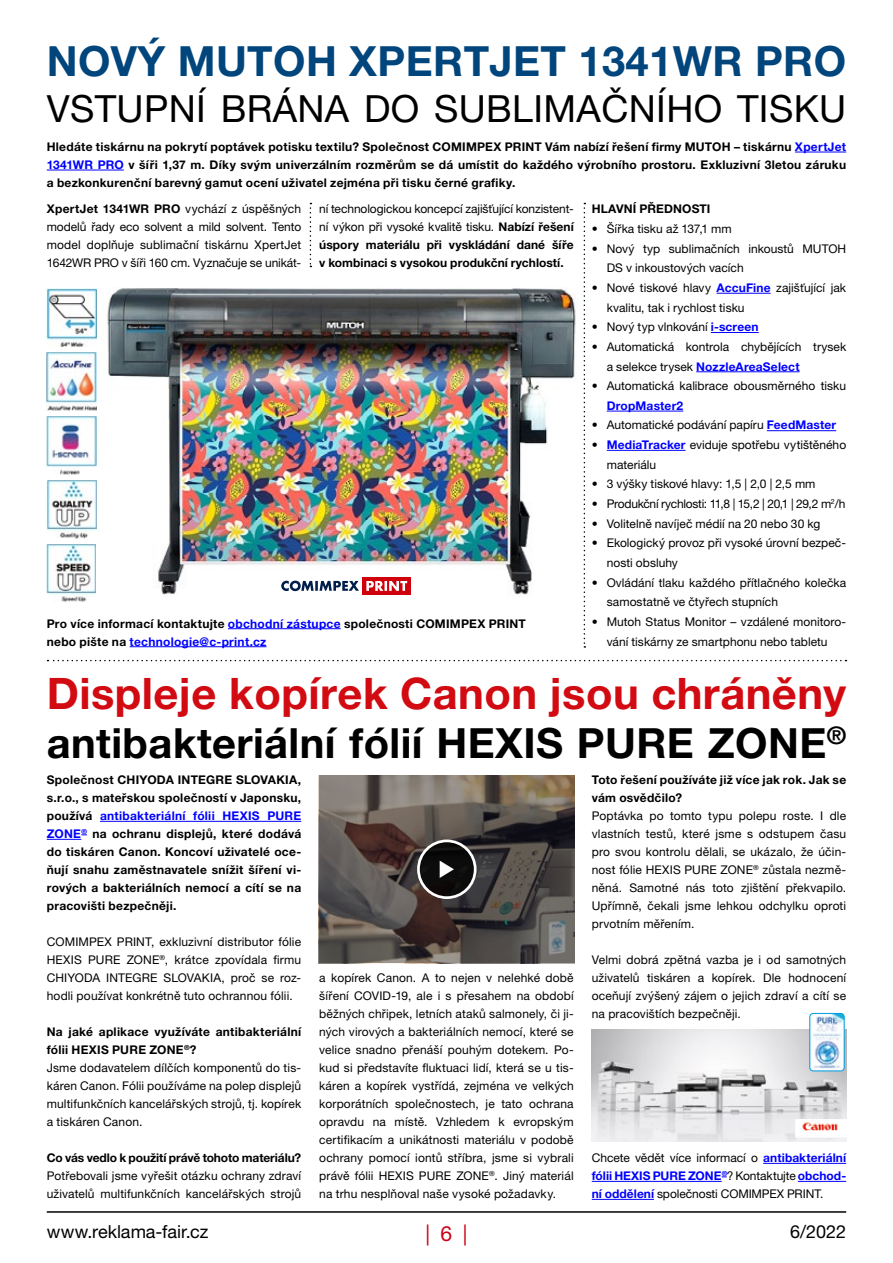
<style>
.page{position:relative;width:893px;height:1263px;background:#fff}
.page>*{position:absolute;margin:0;border:0;box-sizing:border-box;transform-origin:0 0}
.t1{font:700 43.5px "Helvetica Neue LT Pro";letter-spacing:.01em;color:#d20a11}
.t2{font:700 41.7px "Helvetica Neue LT Pro";letter-spacing:.01em;color:#000}
.t3{font:700 41.7px "Helvetica Neue LT Pro";letter-spacing:.01em;color:#00457c}
.t4{font:37.5px "Helvetica Neue LT Pro";letter-spacing:.01em;color:#000}
.t5{font:21px "Helvetica Neue LT Pro";color:#ce0018}
.t6{font:18px "Helvetica Neue LT Pro";color:#000}
.t7{font:12px/18px "Helvetica Neue LT Pro";letter-spacing:.005em;color:#000}
.t8{font:700 12px/18px "Helvetica Neue LT Pro";letter-spacing:.02em;color:#000;text-align:justify}
.t9{font:12px "Helvetica Neue LT Pro";letter-spacing:-.025em;color:#000}
.t10{font:700 12px "Helvetica Neue LT Pro";letter-spacing:-.01em;color:#000}
.t11{font:700 12px "Helvetica Neue LT Pro";letter-spacing:.015em;color:#00f}
.s1{color:#00f}
.s2{font-weight:700}
.s3{font-weight:400}
.s4{font-weight:700;color:#00f}
</style>
<div class="page">
<hr style="left:47px;top:1211px;width:799px;height:2px;background:#000">
<svg style="left:319px;top:775px;width:255px;height:188px;background:#5a524e"></svg>
<svg style="left:418px;top:841px;width:57px;height:57px;background:#1d1c1c"></svg>
<div style="left:417px;top:839px;width:60px;height:60px;border:3px solid #fff;border-radius:50%"></div>
<svg style="left:440px;top:860px;width:14px;height:18px"></svg>
<img style="left:107px;top:288px;width:469px;height:307px">
<hr style="left:795px;top:152px;width:51px;height:1px;background:#00f">
<hr style="left:47px;top:170px;width:77px;height:1px;background:#00f">
<svg style="left:310px;top:203px;width:1px;height:64px"></svg>
<svg style="left:584px;top:203px;width:1px;height:445px"></svg>
<svg style="left:48px;top:660px;width:798px;height:1px"></svg>
<hr style="left:100px;top:821px;width:201px;height:1px;background:#00f">
<hr style="left:47px;top:839px;width:34px;height:1px;background:#00f">
<hr style="left:763px;top:1163px;width:83px;height:1px;background:#00f">
<hr style="left:592px;top:1181px;width:130px;height:1px;background:#00f">
<hr style="left:798px;top:1181px;width:48px;height:1px;background:#00f">
<hr style="left:592px;top:1199px;width:62px;height:1px;background:#00f">
<img style="left:591px;top:1029px;width:255px;height:113px">
<hr style="left:717px;top:293px;width:54px;height:1px;background:#00f">
<hr style="left:711px;top:332px;width:48px;height:1px;background:#00f">
<hr style="left:696px;top:371px;width:104px;height:1px;background:#00f">
<hr style="left:607px;top:411px;width:76px;height:1px;background:#00f">
<hr style="left:767px;top:430px;width:69px;height:1px;background:#00f">
<hr style="left:607px;top:450px;width:78px;height:1px;background:#00f">
<img style="left:47px;top:289px;width:49px;height:58px">
<img style="left:47px;top:353px;width:49px;height:58px">
<img style="left:47px;top:417px;width:49px;height:58px">
<img style="left:47px;top:480px;width:49px;height:59px">
<img style="left:47px;top:544px;width:49px;height:58px">
<hr style="left:228px;top:628px;width:113px;height:1px;background:#00f">
<hr style="left:130px;top:646px;width:136px;height:1px;background:#00f">
<svg style="left:281px;top:581px;width:78px;height:10px"></svg>
<div style="left:362px;top:577px;width:49px;height:18px;background:#cf000c"></div>
<svg style="left:366px;top:581px;width:41px;height:10px"></svg>
<img style="left:810px;top:1013px;width:34px;height:58px">
<div style="left:809px;top:1013px;width:35px;height:58px;border:1px solid #009fe3;border-radius:3px"></div>
<img style="left:796px;top:1119px;width:50px;height:18px">
<h2 class="t3" style="left:47px;top:35px;width:801px">NOVÝ MUTOH XPERTJET 1341WR PRO</h2>
<h3 class="t4" style="left:47px;top:86px;width:801px">VSTUPNÍ BRÁNA DO SUBLIMAČNÍHO TISKU</h3>
<p class="t8" style="left:47px;top:137px;width:801px">Hledáte tiskárnu na pokrytí poptávek potisku textilu? Společnost COMIMPEX PRINT Vám nabízí řešení firmy MUTOH – tiskárnu <span class="s1">XpertJet 1341WR PRO</span> v šíři 1,37 m. Díky svým univerzálním rozměrům se dá umístit do každého výrobního prostoru. Exkluzivní 3letou záruku a bezkonkurenční barevný gamut ocení uživatel zejména při tisku černé grafiky.</p>
<p class="t7" style="left:47px;top:200px;width:256px;text-align:justify"><span class="s2">XpertJet 1341WR PRO</span> vychází z úspěšných modelů řady eco solvent a mild solvent. Tento model doplňuje sublimační tiskárnu XpertJet 1642WR PRO v šíři 160 cm. Vyznačuje se unikát-</p>
<p class="t8" style="left:319px;top:200px;width:256px"><span class="s3">ní technologickou koncepcí zajišťující konzistent&shy;ní výkon při vysoké kvalitě tisku.</span> Nabízí řešení úspory materiálu při vyskládání dané šíře v kombinaci s vysokou produkční rychlostí.</p>
<p class="t8" style="left:592px;top:200px;width:120px">HLAVNÍ PŘEDNOSTI</p>
<p class="t7" style="left:592px;top:220px;width:142px">• Šířka tisku až 137,1 mm</p>
<p class="t7" style="left:607px;top:238px;width:241px;line-height:19.6px;text-indent:-15px">• Nový typ sublimačních inkoustů MUTOH<br>DS v inkoustových vacích</p>
<p class="t7" style="left:607px;top:278px;width:241px;line-height:19.6px;text-indent:-15px">• Nové tiskové hlavy <span class="s4">AccuFine</span> zajišťující jak kvalitu, tak i rychlost tisku</p>
<p class="t7" style="left:592px;top:318px;width:168px">• Nový typ vlnkování <span class="s4">i-screen</span></p>
<p class="t7" style="left:607px;top:337px;width:241px;line-height:19.6px;text-indent:-15px">• Automatická kontrola chybějících trysek a selekce trysek <span class="s4">NozzleAreaSelect</span></p>
<p class="t7" style="left:592px;top:377px;width:256px">• Automatická kalibrace obousměrného tisku</p>
<p class="t11" style="left:607px;top:398px;width:78px">DropMaster2</p>
<p class="t7" style="left:592px;top:416px;width:246px">• Automatické podávání papíru <span class="s4">FeedMaster</span></p>
<p class="t7" style="left:607px;top:435px;width:241px;line-height:19.6px;text-indent:-15px">• <span class="s4">MediaTracker</span> eviduje spotřebu vytištěného materiálu</p>
<p class="t7" style="left:592px;top:475px;width:225px">• 3 výšky tiskové hlavy: 1,5 | 2,0 | 2,5 mm</p>
<p class="t9" style="left:592px;top:497px;width:255px">• Produkční rychlosti: 11,8 | 15,2 | 20,1 | 29,2 m<sup>2</sup>/h</p>
<p class="t7" style="left:592px;top:514px;width:230px">• Volitelně navíječ médií na 20 nebo 30 kg</p>
<p class="t7" style="left:607px;top:533px;width:241px;line-height:19.6px;text-indent:-15px">• Ekologický provoz při vysoké úrovní bezpeč&shy;nosti obsluhy</p>
<p class="t7" style="left:607px;top:572px;width:241px;line-height:19.6px;text-indent:-15px">• Ovládání tlaku každého přítlačného kolečka samostatně ve čtyřech stupních</p>
<p class="t7" style="left:592px;top:612px;width:256px;line-height:19.6px;text-align:center">• Mutoh Status Monitor – vzdálené monitoro&shy;vání tiskárny ze smartphonu nebo tabletu</p>
<p class="t8" style="left:47px;top:614px;width:481px">Pro více informací kontaktujte <span class="s1">obchodní zástupce</span> společnosti COMIMPEX PRINT nebo pište na <span class="s1">technologie@c-print.cz</span></p>
<h1 class="t1" style="left:47px;top:666px;width:801px">Displeje kopírek Canon jsou chráněny</h1>
<h2 class="t2" style="left:47px;top:717px;width:801px">antibakteriální fólií HEXIS PURE ZONE<sup>®</sup></h2>
<p class="t8" style="left:47px;top:770px;width:256px">Společnost CHIYODA INTEGRE SLOVAKIA, s.r.o., s mateřskou společností v Japonsku, používá <span class="s1">antibakteriální fólii HEXIS PURE ZONE</span><sup>®</sup> na ochranu displejů, které dodává do tiskáren Canon. Koncoví uživatelé oce&shy;ňují snahu zaměstnavatele snížit šíření vi&shy;rových a bakteriálních nemocí a cítí se na pracovišti bezpečněji.</p>
<p class="t7" style="left:47px;top:933px;width:256px;text-align:justify">COMIMPEX PRINT, exkluzivní distributor fólie HEXIS PURE ZONE<sup>®</sup>, krátce zpovídala firmu CHIYODA INTEGRE SLOVAKIA, proč se roz&shy;hodli používat konkrétně tuto ochrannou fólii.</p>
<p class="t7" style="left:47px;top:1023px;width:256px"><span class="s2">Na jaké aplikace využíváte antibakteriální fólii HEXIS PURE ZONE</span><sup>®</sup><span class="s2">?<br></span>Jsme dodavatelem dílčích komponentů do tis&shy;káren Canon. Fólii používáme na polep displejů multifunkčních kancelářských strojů, tj. kopírek a tiskáren Canon.</p>
<p class="t10" style="left:47px;top:1150px;width:256px">Co vás vedlo k použití právě tohoto materiálu?</p>
<p class="t7" style="left:47px;top:1167px;width:256px">Potřebovali jsme vyřešit otázku ochrany zdraví uživatelů multifunkčních kancelářských strojů</p>
<p class="t7" style="left:319px;top:969px;width:256px;text-align:justify">a kopírek Canon. A to nejen v nelehké době šíření COVID-19, ale i s přesahem na období běžných chřipek, letních ataků salmonely, či ji&shy;ných virových a bakteriálních nemocí, které se velice snadno přenáší pouhým dotekem. Po&shy;kud si představíte fluktuaci lidí, která se u tis&shy;káren a kopírek vystřídá, zejména ve velkých korporátních společnostech, je tato ochrana opravdu na místě. Vzhledem k evropským certifikacím a unikátnosti materiálu v podobě ochrany pomocí iontů stříbra, jsme si vybrali právě fólii HEXIS PURE ZONE<sup>®</sup>. Jiný materiál na trhu nesplňoval naše vysoké požadavky.</p>
<p class="t8" style="left:592px;top:770px;width:256px">Toto řešení používáte již více jak rok. Jak se vám osvědčilo?</p>
<p class="t7" style="left:592px;top:807px;width:256px;text-align:justify">Poptávka po tomto typu polepu roste. I dle vlastních testů, které jsme s odstupem času pro svou kontrolu dělali, se ukázalo, že účin&shy;nost fólie HEXIS PURE ZONE<sup>®</sup> zůstala nezmě&shy;něná. Samotné nás toto zjištění překvapilo.<br>Upřímně, čekali jsme lehkou odchylku oproti prvotním měřením.</p>
<p class="t7" style="left:592px;top:951px;width:256px;text-align:justify">Velmi dobrá zpětná vazba je i od samotných uživatelů tiskáren a kopírek. Dle hodnocení oceňují zvýšený zájem o jejich zdraví a cítí se na pracovištích bezpečněji.</p>
<p class="t7" style="left:592px;top:1149px;width:256px;text-align:justify">Chcete vědět více informací o <span class="s4">antibakteriální fólii HEXIS PURE ZONE</span><sup>®</sup>? Kontaktujte <span class="s4">obchod&shy;ní oddělení</span> společnosti COMIMPEX PRINT.</p>
<h3 class="t6" style="left:47px;top:1221px;width:163px">www.reklama-fair.cz</h3>
<h3 class="t5" style="left:425px;top:1220px;width:43px">| 6 |</h3>
<h3 class="t6" style="left:790px;top:1221px;width:58px">6/2022</h3>
</div>
